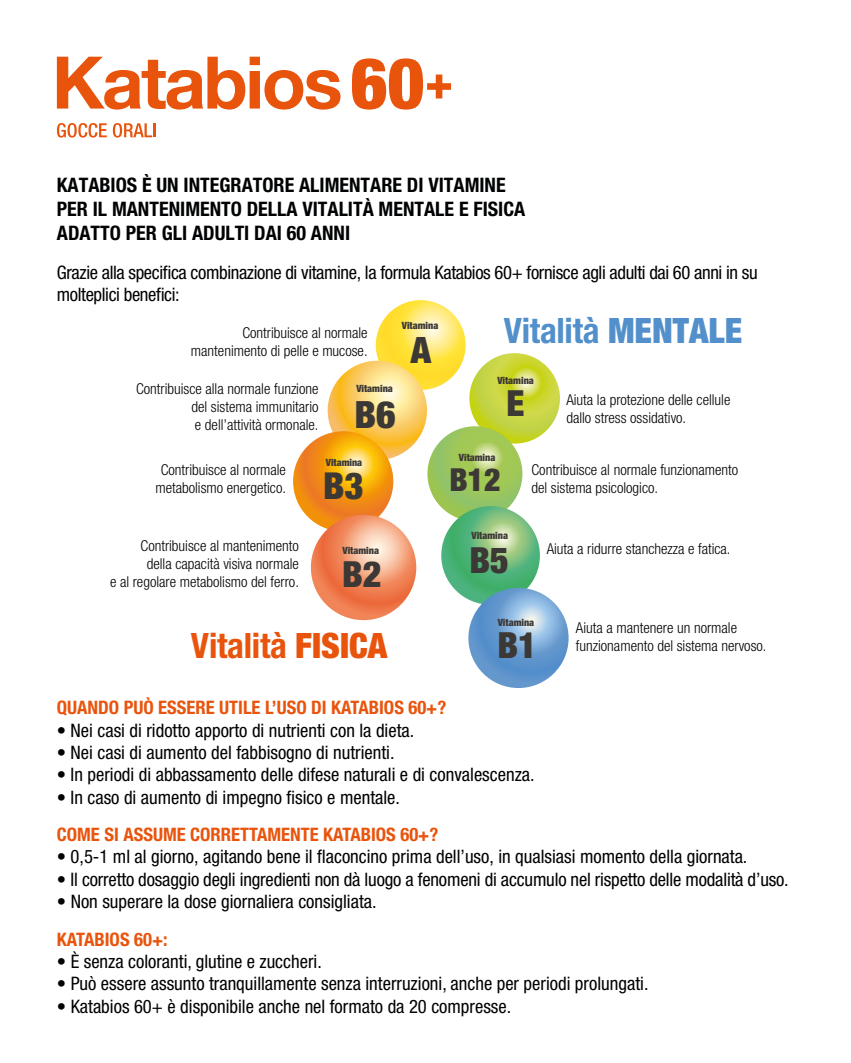
<style>
.page{position:relative;width:851px;height:1063px;background:#fff}
.page>*{position:absolute;margin:0;border:0;box-sizing:border-box;transform-origin:0 0}
.t1{font:900 condensed 37.75px "Helvetica Neue LT Std";color:#3c3835}
.t2{font:900 condensed 37.25px "Helvetica Neue LT Std";color:#3c3835}
.t3{font:900 condensed 36.5px "Helvetica Neue LT Std";color:#3c3835}
.t4{font:900 condensed 36px "Helvetica Neue LT Std";color:#3c3835}
.t5{font:700 condensed 35px "Helvetica Neue LT Std";letter-spacing:-.01em;color:#5390cb}
.t6{font:700 condensed 35px "Helvetica Neue LT Std";letter-spacing:-.01em;color:#e9540d}
.t7{font:900 condensed 31.75px "Helvetica Neue LT Std";color:#3c3835}
.t8{font:700 condensed 20px/24px "Helvetica Neue LT Std";color:#010203}
.t9{font:condensed 18.5px "Helvetica Neue LT Std";color:#010203}
.t10{font:condensed 18.5px/22.2px "Helvetica Neue LT Std";letter-spacing:-.02em;color:#010203}
.t11{font:700 condensed 18.5px "Helvetica Neue LT Std";color:#e9540d}
.t12{font:300 condensed 15px/18px "Helvetica Neue LT Std";color:#010203}
.t13{font:900 condensed 10px "Helvetica Neue LT Std";color:#3c3835}
.s1{font-weight:900}
</style>
<div class="page">
<svg style="left:57px;top:57px;width:283px;height:53px"></svg>
<svg style="left:352px;top:58px;width:99px;height:52px"></svg>
<svg style="left:57px;top:123px;width:50px;height:15px"></svg>
<svg style="left:113px;top:123px;width:39px;height:15px"></svg>
<hr style="left:153px;top:123px;width:3px;height:14px;background:#e9540d">
<svg style="left:469px;top:353px;width:91px;height:91px"></svg>
<svg style="left:427px;top:426px;width:95px;height:95px"></svg>
<svg style="left:441px;top:506px;width:99px;height:99px"></svg>
<svg style="left:376px;top:300px;width:89px;height:90px"></svg>
<svg style="left:327px;top:361px;width:100px;height:99px"></svg>
<svg style="left:293px;top:431px;width:100px;height:100px"></svg>
<svg style="left:468px;top:588px;width:100px;height:100px"></svg>
<svg style="left:311px;top:515px;width:105px;height:105px"></svg>
<p class="t8" style="left:57px;top:172px;width:470px">KATABIOS È UN INTEGRATORE ALIMENTARE DI VITAMINE<br>PER IL MANTENIMENTO DELLA VITALITÀ MENTALE E FISICA<br>ADATTO PER GLI ADULTI DAI 60 ANNI</p>
<p class="t10" style="left:57px;top:261px;width:702px">Grazie alla specifica combinazione di vitamine, la formula Katabios 60+ fornisce agli adulti dai 60 anni in su molteplici benefici:</p>
<p class="t12" style="left:191px;top:324px;width:178px;text-align:right">Contribuisce al normale mantenimento di pelle e mucose.</p>
<p class="t13" style="left:402px;top:319px;width:38px">Vitamina</p>
<h3 class="t3" style="left:411px;top:328px;width:22px">A</h3>
<p class="t12" style="left:191px;top:379px;width:128px;text-align:justify;text-indent:-55px">Contribuisce alla normale funzione del sistema immunitario e dell’attività ormonale.</p>
<p class="t13" style="left:356px;top:383px;width:38px">Vitamina</p>
<h1 class="t1" style="left:354px;top:391px;width:43px">B6</h1>
<p class="t13" style="left:326px;top:456px;width:38px">Vitamina</p>
<h2 class="t2" style="left:323px;top:463px;width:42px">B3</h2>
<p class="t12" style="left:155px;top:461px;width:132px;text-align:center">Contribuisce al normale metabolismo energetico.</p>
<h3 class="t5" style="left:503px;top:310px;width:240px">Vitalità <span class="s1">MENTALE</span></h3>
<p class="t13" style="left:497px;top:374px;width:38px">Vitamina</p>
<h3 class="t4" style="left:506px;top:381px;width:20px">E</h3>
<p class="t12" style="left:566px;top:391px;width:165px">Aiuta la protezione delle cellule dallo stress ossidativo.</p>
<p class="t13" style="left:459px;top:451px;width:38px">Vitamina</p>
<h3 class="t7" style="left:449px;top:460px;width:53px">B12</h3>
<p class="t12" style="left:531px;top:461px;width:208px">Contribuisce al normale funzionamento del sistema psicologico.</p>
<p class="t12" style="left:110px;top:537px;width:190px;text-align:right">Contribuisce al mantenimento<br>della capacità visiva normale<br>e al regolare metabolismo del ferro.</p>
<p class="t13" style="left:342px;top:545px;width:38px">Vitamina</p>
<h3 class="t4" style="left:342px;top:552px;width:41px">B2</h3>
<h3 class="t6" style="left:191px;top:625px;width:198px">Vitalità <span class="s1">FISICA</span></h3>
<p class="t13" style="left:471px;top:530px;width:38px">Vitamina</p>
<h3 class="t4" style="left:469px;top:538px;width:41px">B5</h3>
<p class="t12" style="left:546px;top:540px;width:185px">Aiuta a ridurre stanchezza e fatica.</p>
<p class="t13" style="left:497px;top:616px;width:38px">Vitamina</p>
<h3 class="t4" style="left:497px;top:623px;width:41px">B1</h3>
<p class="t12" style="left:576px;top:619px;width:192px">Aiuta a mantenere un normale funzionamento del sistema nervoso.</p>
<p class="t11" style="left:57px;top:697px;width:391px">QUANDO PUÒ ESSERE UTILE L’USO DI KATABIOS 60+?</p>
<p class="t9" style="left:57px;top:719px;width:359px">• Nei casi di ridotto apporto di nutrienti con la dieta.</p>
<p class="t9" style="left:57px;top:742px;width:339px">• Nei casi di aumento del fabbisogno di nutrienti.</p>
<p class="t9" style="left:57px;top:764px;width:479px">• In periodi di abbassamento delle difese naturali e di convalescenza.</p>
<p class="t9" style="left:57px;top:786px;width:344px">• In caso di aumento di impegno fisico e mentale.</p>
<p class="t11" style="left:57px;top:823px;width:383px">COME SI ASSUME CORRETTAMENTE KATABIOS 60+?</p>
<p class="t9" style="left:57px;top:846px;width:692px">• 0,5-1 ml al giorno, agitando bene il flaconcino prima dell’uso, in qualsiasi momento della giornata.</p>
<p class="t9" style="left:57px;top:869px;width:733px">• Il corretto dosaggio degli ingredienti non dà luogo a fenomeni di accumulo nel rispetto delle modalità d’uso.</p>
<p class="t9" style="left:57px;top:891px;width:321px">• Non superare la dose giornaliera consigliata.</p>
<p class="t11" style="left:57px;top:928px;width:112px">KATABIOS 60+:</p>
<p class="t9" style="left:57px;top:951px;width:266px">• È senza coloranti, glutine e zuccheri.</p>
<p class="t9" style="left:57px;top:973px;width:593px">• Può essere assunto tranquillamente senza interruzioni, anche per periodi prolungati.</p>
<p class="t9" style="left:57px;top:995px;width:456px">• Katabios 60+ è disponibile anche nel formato da 20 compresse.</p>
</div>
